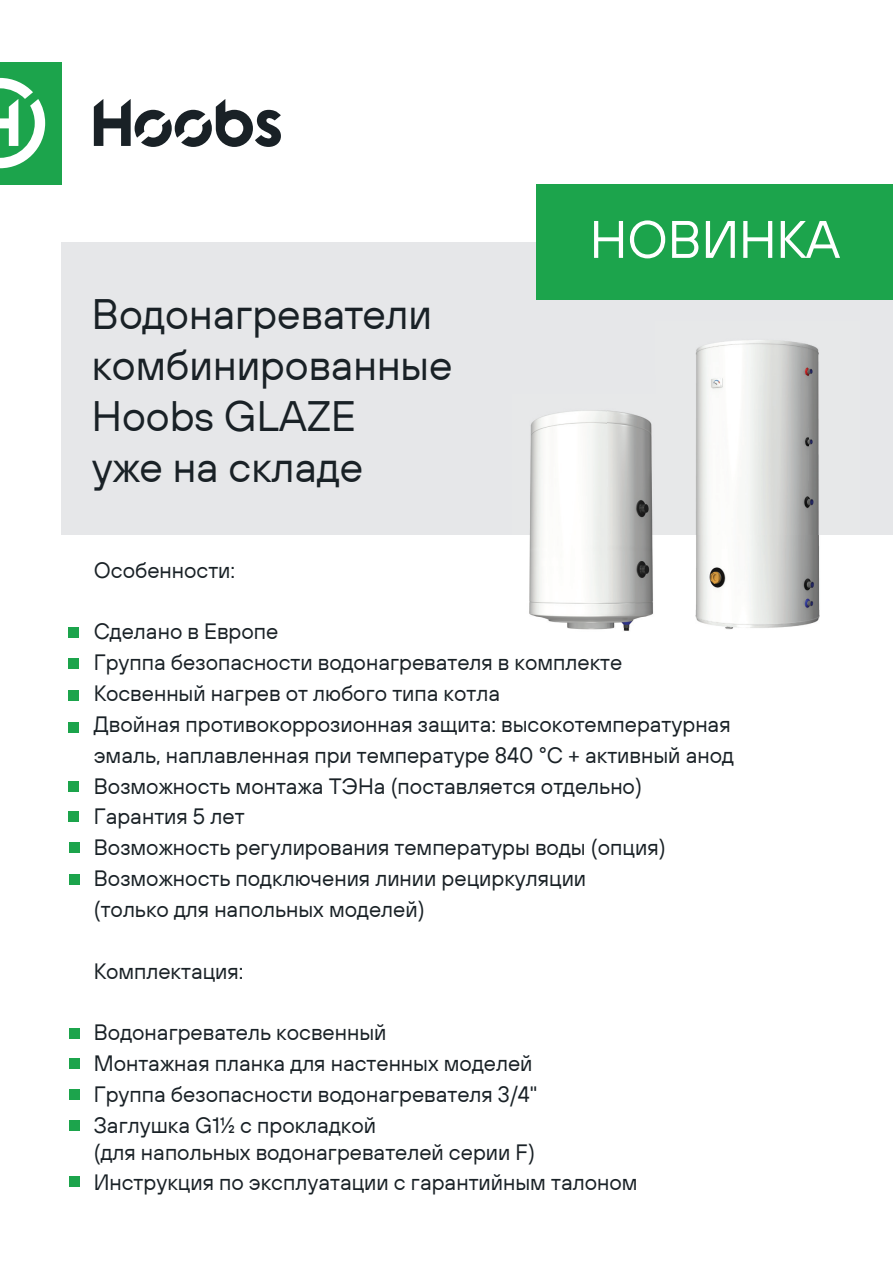
<style>
.page{position:relative;width:893px;height:1263px;background:#fff}
.page>*{position:absolute;margin:0;border:0;box-sizing:border-box;transform-origin:0 0}
.t1{font:52.8px "TT Hoves Pro";color:#fff}
.t2{font:42.45px/51px "TT Hoves Pro";color:#192126}
.t3{font:22.2px/30.9px "TT Hoves Pro";color:#192126}
</style>
<div class="page">
<div style="left:61px;top:242px;width:832px;height:292px;background:#e6e7e9"></div>
<div style="left:0;top:62px;width:61px;height:122px;background:#1ca44c"></div>
<svg style="left:94px;top:99px;width:187px;height:48px"></svg>
<svg style="left:0;top:78px;width:45px;height:90px"></svg>
<div style="left:537px;top:184px;width:356px;height:116px;background:#1ca44c"></div>
<div style="left:68px;top:627px;width:11px;height:11px;background:#1ca44c"></div>
<div style="left:68px;top:658px;width:11px;height:11px;background:#1ca44c"></div>
<div style="left:68px;top:690px;width:11px;height:10px;background:#1ca44c"></div>
<div style="left:68px;top:721px;width:11px;height:11px;background:#1ca44c"></div>
<div style="left:68px;top:781px;width:11px;height:10px;background:#1ca44c"></div>
<div style="left:68px;top:811px;width:11px;height:11px;background:#1ca44c"></div>
<div style="left:69px;top:842px;width:11px;height:11px;background:#1ca44c"></div>
<div style="left:69px;top:874px;width:11px;height:11px;background:#1ca44c"></div>
<div style="left:69px;top:1028px;width:11px;height:11px;background:#1ca44c"></div>
<div style="left:69px;top:1058px;width:11px;height:11px;background:#1ca44c"></div>
<div style="left:69px;top:1089px;width:11px;height:11px;background:#1ca44c"></div>
<div style="left:69px;top:1120px;width:11px;height:11px;background:#1ca44c"></div>
<div style="left:69px;top:1176px;width:11px;height:11px;background:#1ca44c"></div>
<img style="left:670px;top:534px;width:189px;height:76px">
<img style="left:695px;top:610px;width:125px;height:20px">
<img style="left:696px;top:340px;width:112px;height:88px">
<img style="left:808px;top:344px;width:11px;height:190px">
<img style="left:696px;top:428px;width:112px;height:106px">
<img style="left:512px;top:410px;width:158px;height:221px">
<h2 class="t2" style="left:92px;top:287px;width:362px">Водонагреватели комбинированные<br>Hoobs GLAZE<br>уже на складе</h2>
<p class="t3" style="left:94px;top:554px;width:143px">Особенности:</p>
<h1 class="t1" style="left:590px;top:206px;width:252px">НОВИНКА</h1>
<p class="t3" style="left:94px;top:616px;width:642px">Сделано в Европе<br>Группа безопасности водонагревателя в комплекте Косвенный нагрев от любого типа котла<br>Двойная противокоррозионная защита: высокотемпературная эмаль, наплавленная при температуре 840 °C + активный анод Возможность монтажа ТЭНа (поставляется отдельно)<br>Гарантия 5 лет<br>Возможность регулирования температуры воды (опция)<br>Возможность подключения линии рециркуляции<br>(только для напольных моделей)</p>
<p class="t3" style="left:94px;top:955px;width:151px">Комплектация:</p>
<p class="t3" style="left:94px;top:1017px;width:445px">Водонагреватель косвенный<br>Монтажная планка для настенных моделей Группа безопасности водонагревателя 3/4" Заглушка G1½ с прокладкой</p>
<p class="t3" style="left:94px;top:1136px;width:545px">(для напольных водонагревателей серии F)<br>Инструкция по эксплуатации с гарантийным талоном</p>
</div>
